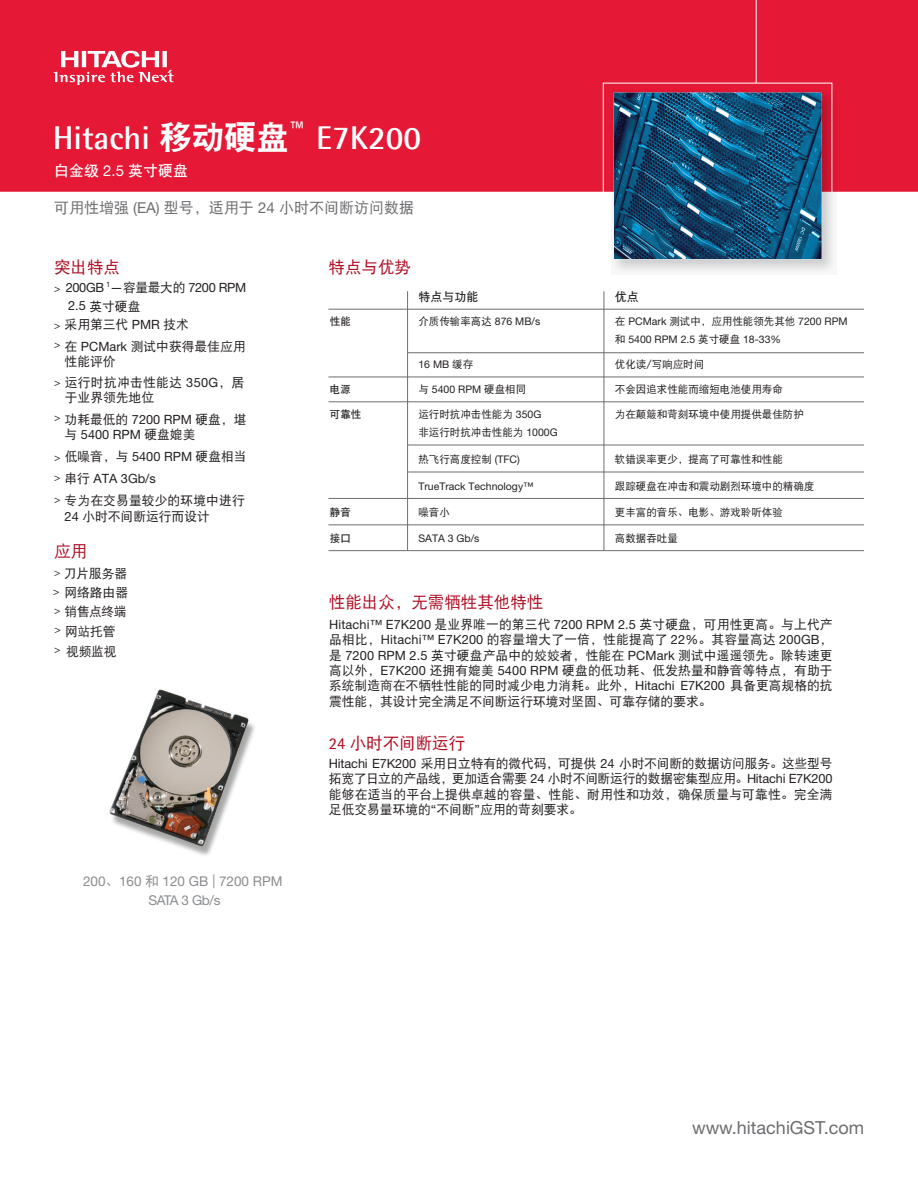
<style>
.page{position:relative;width:918px;height:1188px;background:#fff}
.page>*{position:absolute;margin:0;border:0;box-sizing:border-box;transform-origin:0 0}
.t1{font:700 33px "Agfa Rotis Semisans";color:#fff}
.t2{font:700 24px "Agfa Rotis Semisans";color:#fff}
.t3{font:18px "Helvetica Neue";color:#6c6d70}
.t4{font:16.5px "DF Hei W5";color:#b00c22}
.t5{font:15px "DF Hei W5";color:#6c6d70}
.t6{font:15px "DF Hei W7";color:#fff}
.t7{font:13.5px/18.9px "Helvetica Neue";color:#8a8c8f;text-align:center}
.t8{font:12.75px/15.3px "DF Hei W5";color:#231f20}
.t9{font:12.75px/18.9px "Helvetica Neue";letter-spacing:-.025em;color:#231f20}
.t10{font:12.75px/15.3px "DF Hei W5";letter-spacing:.025em;color:#231f20}
.t11{font:12px "DF Hei W7";color:#231f20}
.t12{font:10.5px "DF Hei W5";color:#231f20}
.t13{font:10.5px/19.2px "Helvetica Neue";color:#231f20}
.t14{font:10.5px "DF Hei W7";color:#231f20}
.t15{font:7.5px "Helvetica Neue";color:#231f20}
.s1{font-family:"DF Hei W9";font-weight:400}
.s2{font-family:"Helvetica Neue"}
.s3{font-family:"DF Hei W5"}
.s4{font-family:"Agfa Rotis Semisans"}
</style>
<div class="page">
<div style="left:0;top:0;width:918px;height:192px;background:#e51836"></div>
<img style="left:109px;top:689px;width:146px;height:167px">
<svg style="left:53px;top:51px;width:121px;height:34px"></svg>
<svg style="left:756px;top:0;width:1px;height:83px"></svg>
<svg style="left:611px;top:90px;width:227px;height:182px"></svg>
<img style="left:614px;top:93px;width:208px;height:166px">
<svg style="left:328px;top:291px;width:536px;height:261px"></svg>
<p class="t1" style="left:53px;top:117px;width:370px">Hitachi <span class="s1">移动硬盘</span> E7K200</p>
<p class="t2" style="left:290px;top:115px;width:16px">™</p>
<p class="t6" style="left:54px;top:163px;width:136px">白金级 <span class="s2">2.5</span> 英寸硬盘</p>
<p class="t5" style="left:54px;top:200px;width:362px">可用性增强 <span class="s2">(EA)</span> 型号，适用于 <span class="s2">24</span> 小时不间断访问数据</p>
<p class="t4" style="left:54px;top:259px;width:67px">突出特点</p>
<p class="t9" style="left:65px;top:277px;width:183px">200GB —<span class="s3">容量最大的</span> 7200 RPM<br>2.5 <span class="s3">英寸硬盘<br>采用第三代</span> PMR <span class="s3">技术</span></p>
<p class="t8" style="left:65px;top:338px;width:182px">在 <span class="s2">PCMark</span> 测试中获得最佳应用性能评价</p>
<p class="t15" style="left:106px;top:280px;width:6px">1</p>
<p class="t13" style="left:54px;top:278px;width:8px">&gt;</p>
<p class="t13" style="left:54px;top:316px;width:8px">&gt; &gt;</p>
<p class="t13" style="left:54px;top:373px;width:8px">&gt;</p>
<p class="t13" style="left:54px;top:408px;width:8px">&gt;</p>
<p class="t13" style="left:54px;top:447px;width:8px;line-height:20.4px">&gt; &gt;</p>
<p class="t13" style="left:54px;top:490px;width:8px">&gt;</p>
<p class="t10" style="left:65px;top:375px;width:181px">运行时抗冲击性能达 <span class="s2">350G</span>，居于业界领先地位</p>
<p class="t8" style="left:65px;top:412px;width:183px">功耗最低的 <span class="s2">7200 RPM</span> 硬盘，堪与 <span class="s2">5400 RPM</span> 硬盘媲美</p>
<p class="t9" style="left:65px;top:446px;width:184px;line-height:22px"><span class="s3">低噪音，与</span> 5400 RPM <span class="s3">硬盘相当串行</span> ATA 3Gb/s</p>
<p class="t8" style="left:65px;top:493px;width:182px">专为在交易量较少的环境中进行<br><span class="s2">24</span> 小时不间断运行而设计</p>
<p class="t4" style="left:54px;top:543px;width:34px">应用</p>
<p class="t4" style="left:328px;top:259px;width:84px">特点与优势</p>
<p class="t11" style="left:418px;top:290px;width:61px">特点与功能</p>
<p class="t11" style="left:615px;top:290px;width:25px">优点</p>
<p class="t14" style="left:330px;top:316px;width:22px">性能</p>
<p class="t12" style="left:418px;top:316px;width:123px">介质传输率高达 <span class="s2">876 MB/s</span></p>
<p class="t13" style="left:615px;top:312px;width:234px;line-height:18px"><span class="s3">在</span> PCMark <span class="s3">测试中，应用性能领先其他</span> 7200 RPM<span class="s3">和</span> 5400 RPM 2.5 <span class="s3">英寸硬盘</span> 18-33%</p>
<p class="t13" style="left:418px;top:355px;width:56px">16 MB <span class="s3">缓存</span></p>
<p class="t12" style="left:615px;top:359px;width:91px">优化读/写响应时间</p>
<p class="t14" style="left:330px;top:384px;width:22px">电源</p>
<p class="t13" style="left:418px;top:379px;width:109px"><span class="s3">与</span> 5400 RPM <span class="s3">硬盘相同</span></p>
<p class="t12" style="left:615px;top:384px;width:169px">不会因追求性能而缩短电池使用寿命</p>
<p class="t14" style="left:330px;top:408px;width:33px">可靠性</p>
<p class="t12" style="left:418px;top:408px;width:124px">运行时抗冲击性能为 <span class="s2">350G</span></p>
<p class="t12" style="left:615px;top:408px;width:190px">为在颠簸和苛刻环境中使用提供最佳防护</p>
<p class="t12" style="left:418px;top:426px;width:141px">非运行时抗冲击性能为 <span class="s2">1000G</span></p>
<p class="t12" style="left:418px;top:454px;width:103px">热飞行高度控制 <span class="s2">(TFC)</span></p>
<p class="t12" style="left:615px;top:454px;width:169px">软错误率更少，提高了可靠性和性能</p>
<p class="t13" style="left:418px;top:476px;width:117px">TrueTrack Technology™</p>
<p class="t12" style="left:615px;top:480px;width:201px">跟踪硬盘在冲击和震动剧烈环境中的精确度</p>
<p class="t14" style="left:330px;top:507px;width:22px">静音</p>
<p class="t12" style="left:418px;top:507px;width:33px">噪音小</p>
<p class="t12" style="left:615px;top:507px;width:169px">更丰富的音乐、电影、游戏聆听体验</p>
<p class="t14" style="left:330px;top:533px;width:22px">接口</p>
<p class="t13" style="left:418px;top:529px;width:63px">SATA 3 Gb/s</p>
<p class="t12" style="left:615px;top:533px;width:64px">高数据吞吐量</p>
<p class="t8" style="left:64px;top:564px;width:66px;line-height:19px">刀片服务器网络路由器</p>
<p class="t13" style="left:53px;top:562px;width:9px;text-align:justify">&gt; &gt; &gt; &gt; &gt;</p>
<p class="t4" style="left:329px;top:594px;width:216px">性能出众，无需牺牲其他特性</p>
<p class="t8" style="left:65px;top:604px;width:63px">销售点终端</p>
<p class="t8" style="left:65px;top:624px;width:52px">网站托管</p>
<p class="t8" style="left:329px;top:617px;width:505px;text-align:justify"><span class="s2">Hitachi™ E7K200</span> 是业界唯一的第三代 <span class="s2">7200 RPM 2.5</span> 英寸硬盘，可用性更高。与上代产品相比，<span class="s2">Hitachi™ E7K200</span> 的容量增大了一倍，性能提高了 <span class="s2">22%</span>。其容量高达 <span class="s2">200GB</span>，是 <span class="s2">7200 RPM 2.5</span> 英寸硬盘产品中的姣姣者，性能在 <span class="s2">PCMark</span> 测试中遥遥领先。除转速更高以外，<span class="s2">E7K200</span> 还拥有媲美 <span class="s2">5400 RPM</span> 硬盘的低功耗、低发热量和静音等特点，有助于系统制造商在不牺牲性能的同时减少电力消耗。此外，<span class="s2">Hitachi E7K200</span> 具备更高规格的抗震性能，其设计完全满足不间断运行环境对坚固、可靠存储的要求。</p>
<p class="t8" style="left:66px;top:644px;width:52px">视频监视</p>
<p class="t4" style="left:329px;top:735px;width:138px"><span class="s4">24</span> 小时不间断运行</p>
<p class="t7" style="left:83px;top:872px;width:201px">200<span class="s3">、</span>160 <span class="s3">和</span> 120 GB | 7200 RPM<br>SATA 3 Gb/s</p>
<p class="t8" style="left:329px;top:756px;width:505px;text-align:justify"><span class="s2">Hitachi E7K200</span> 采用日立特有的微代码，可提供 <span class="s2">24</span> 小时不间断的数据访问服务。这些型号拓宽了日立的产品线，更加适合需要 <span class="s2">24</span> 小时不间断运行的数据密集型应用。<span class="s2">Hitachi E7K200</span>能够在适当的平台上提供卓越的容量、性能、耐用性和功效，确保质量与可靠性。完全满足低交易量环境的<span class="s2">“</span>不间断<span class="s2">”</span>应用的苛刻要求。</p>
<p class="t3" style="left:692px;top:1117px;width:173px">www.hitachiGST.com</p>
</div>
